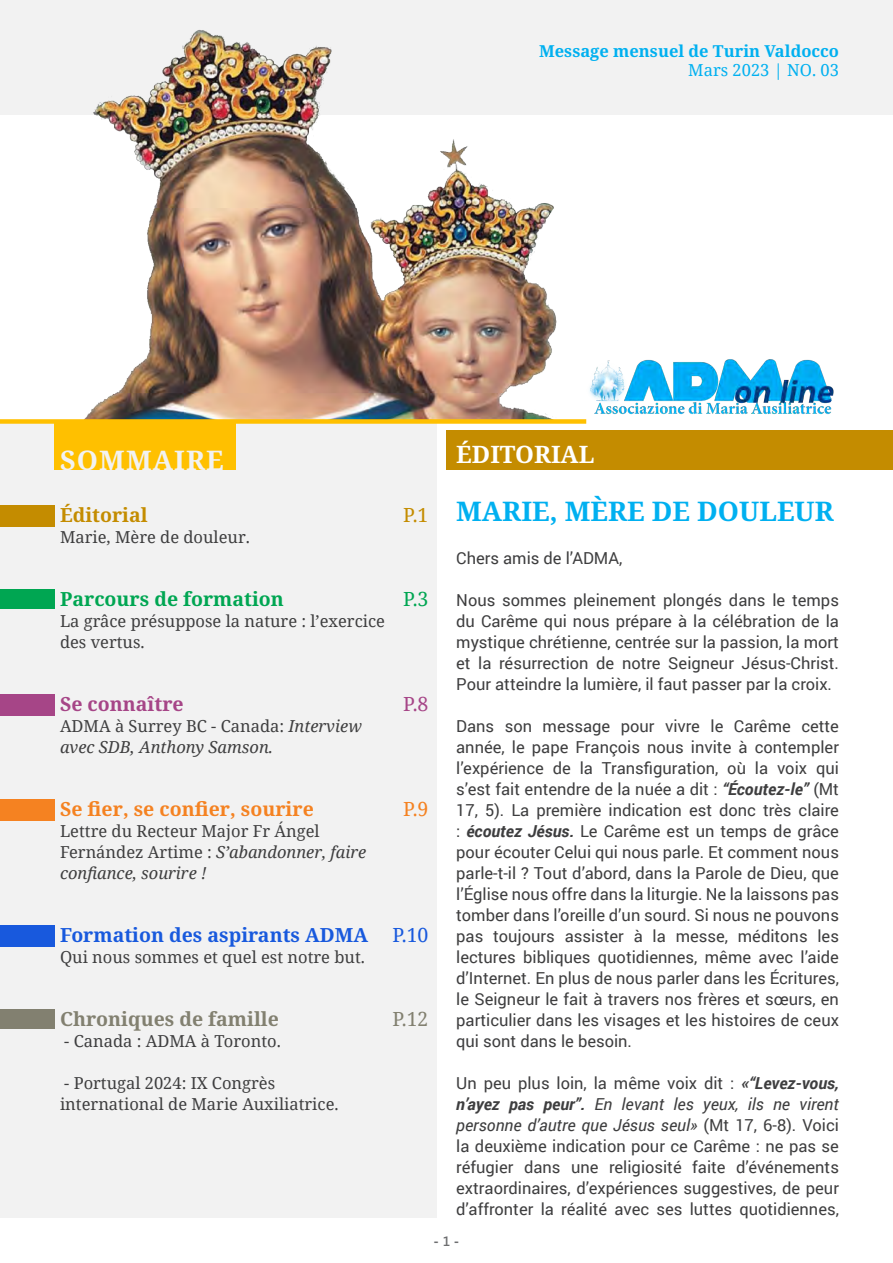
<style>
.page{position:relative;width:893px;height:1263px;background:#fff}
.page>*{position:absolute;margin:0;border:0;box-sizing:border-box;transform-origin:0 0}
.t1{font:700 27px "Noto Serif";color:#00b0f0}
.t2{font:700 27px "Noto Serif";letter-spacing:.04em;color:#f2f2f2}
.t3{font:700 24px "Noto Serif";color:#fff}
.t4{font:700 19.5px "Noto Serif";color:#1859dd}
.t5{font:700 19.5px "Noto Serif";color:#f58221}
.t6{font:700 19.5px "Noto Serif";color:#00a652}
.t7{font:700 19.5px "Noto Serif";color:#828070}
.t8{font:700 19.5px "Noto Serif";color:#a64587}
.t9{font:700 19.5px "Noto Serif";color:#c48c00}
.t10{font:19.5px "Noto Serif";color:#1859dd}
.t11{font:19.5px "Noto Serif";color:#828070}
.t12{font:19.5px "Noto Serif";color:#00a652}
.t13{font:19.5px "Noto Serif";color:#f58221}
.t14{font:19.5px "Noto Serif";color:#c48c00}
.t15{font:19.5px "Noto Serif";color:#a64587}
.t16{font:16.5px/21px "Roboto";color:#3e3e3f;text-align:justify}
.t17{font:16.5px/21px "Noto Serif";color:#3e3e3f}
.t18{font:italic 16.5px/21px "Noto Serif";color:#3e3e3f}
.t19{font:700 16.5px "Noto Serif";color:#00b0f0}
.t20{font:16.5px "Noto Serif";color:#00b0f0}
.t21{font:700 13.5px "Segoe UI";color:#6d6e70}
.s1{font-weight:700;font-style:italic}
.s2{font-style:italic}
.s3{font-style:normal}
.s4{font-weight:600}
</style>
<div class="page">
<div style="left:0;top:421px;width:437px;height:797px;background:#f2f2f2"></div>
<div style="left:0;top:0;width:893px;height:114px;background:#f2f2f2"></div>
<img style="left:0;top:30px;width:559px;height:389px">
<div style="left:0;top:419px;width:586px;height:5px;background:#ffc000"></div>
<img style="left:589px;top:359px;width:245px;height:56px">
<div style="left:54px;top:423px;width:182px;height:47px;background:#ffc000"></div>
<div style="left:446px;top:431px;width:447px;height:39px;background:#c48c00"></div>
<div style="left:0;top:590px;width:54px;height:19px;background:#00a652"></div>
<div style="left:0;top:799px;width:54px;height:22px;background:#f58221"></div>
<div style="left:0;top:925px;width:54px;height:22px;background:#1859dd"></div>
<div style="left:0;top:506px;width:54px;height:20px;background:#c48c00"></div>
<div style="left:0;top:1010px;width:54px;height:19px;background:#828070"></div>
<div style="left:0;top:694px;width:54px;height:22px;background:#a64587"></div>
<p class="t19" style="left:539px;top:39px;width:301px">Message mensuel de Turin Valdocco</p>
<p class="t20" style="left:688px;top:59px;width:152px">Mars 2023 | NO. 03</p>
<p class="t2" style="left:60px;top:441px;width:165px">SOMMAIRE</p>
<p class="t3" style="left:456px;top:437px;width:140px">ÉDITORIAL</p>
<p class="t1" style="left:456px;top:492px;width:379px">MARIE, MÈRE DE DOULEUR</p>
<p class="t16" style="left:456px;top:547px;width:168px">Chers amis de l’ADMA,</p>
<p class="t16" style="left:456px;top:589px;width:384px">Nous sommes pleinement plongés dans le temps du Carême qui nous prépare à la célébration de la mystique chrétienne, centrée sur la passion, la mort et la résurrection de notre Seigneur Jésus-Christ.<br>Pour atteindre la lumière, il faut passer par la croix.</p>
<p class="t16" style="left:456px;top:715px;width:384px">Dans son message pour vivre le Carême cette année, le pape François nous invite à contempler l’expérience de la Transfiguration, où la voix qui s’est fait entendre de la nuée a dit : <span class="s1">“Écoutez-le”</span> (Mt 17, 5). La première indication est donc très claire : <span class="s1">écoutez Jésus.</span> Le Carême est un temps de grâce pour écouter Celui qui nous parle. Et comment nous parle-t-il ? Tout d’abord, dans la Parole de Dieu, que l’Église nous offre dans la liturgie. Ne la laissons pas tomber dans l’oreille d’un sourd. Si nous ne pouvons pas toujours assister à la messe, méditons les lectures bibliques quotidiennes, même avec l’aide d’Internet. En plus de nous parler dans les Écritures, le Seigneur le fait à travers nos frères et sœurs, en particulier dans les visages et les histoires de ceux qui sont dans le besoin.</p>
<p class="t16" style="left:456px;top:1072px;width:384px">Un peu plus loin, la même voix dit : <span class="s1">«“Levez-vous, n’ayez pas peur”.</span> <span class="s2">En levant les yeux, ils ne virent personne d’autre que Jésus seul»</span> (Mt 17, 6-8). Voici la deuxième indication pour ce Carême : ne pas se réfugier dans une religiosité faite d’événements extraordinaires, d’expériences suggestives, de peur d’affronter la réalité avec ses luttes quotidiennes,</p>
<p class="t9" style="left:60px;top:501px;width:89px">Éditorial</p>
<p class="t14" style="left:403px;top:502px;width:27px">P.1</p>
<p class="t17" style="left:60px;top:526px;width:191px">Marie, Mère de douleur.</p>
<p class="t6" style="left:60px;top:585px;width:225px">Parcours de formation</p>
<p class="t12" style="left:403px;top:586px;width:27px">P.3</p>
<p class="t17" style="left:60px;top:610px;width:327px">La grâce présuppose la nature : l’exercice des vertus.</p>
<p class="t8" style="left:60px;top:690px;width:125px">Se connaître</p>
<p class="t15" style="left:403px;top:691px;width:27px">P.8</p>
<p class="t18" style="left:60px;top:715px;width:303px"><span class="s3">ADMA à Surrey BC - Canada:</span> Interview avec SDB, Anthony Samson.</p>
<p class="t5" style="left:60px;top:795px;width:255px">Se fier, se confier, sourire</p>
<p class="t13" style="left:403px;top:796px;width:27px">P.9</p>
<p class="t17" style="left:60px;top:820px;width:308px">Lettre du Recteur Major Fr Ángel<br>Fernández Artime : <span class="s2">S’abandonner, faire confiance, sourire !</span></p>
<p class="t4" style="left:60px;top:921px;width:310px">Formation des aspirants ADMA</p>
<p class="t10" style="left:392px;top:922px;width:38px">P.10</p>
<p class="t17" style="left:60px;top:946px;width:306px">Qui nous sommes et quel est notre but.</p>
<p class="t7" style="left:60px;top:1005px;width:220px">Chroniques de famille</p>
<p class="t17" style="left:64px;top:1030px;width:218px">- Canada : ADMA à Toronto.</p>
<p class="t17" style="left:60px;top:1072px;width:280px">- Portugal 2024: IX Congrès international de Marie Auxiliatrice.</p>
<p class="t11" style="left:392px;top:1006px;width:38px">P.12</p>
<p class="t21" style="left:434px;top:1229px;width:27px">- <span class="s4">1</span> -</p>
</div>
